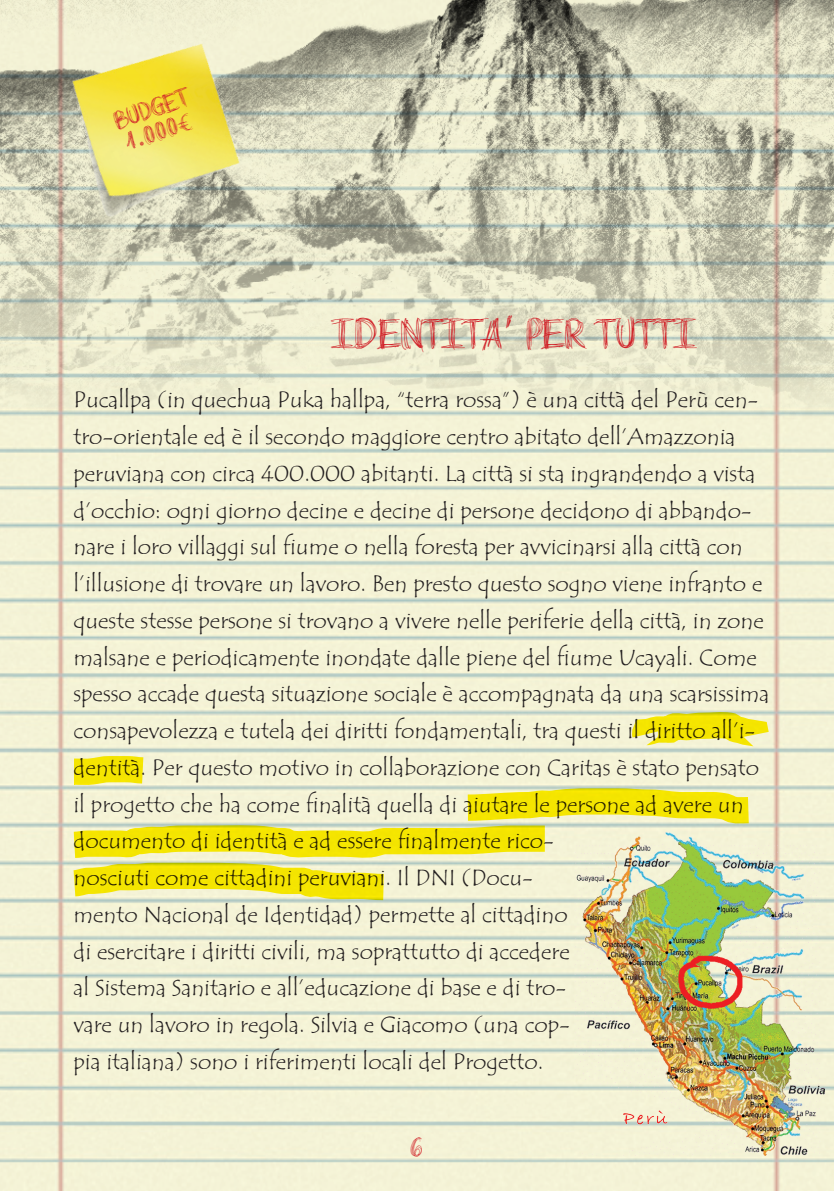
<style>
.page{position:relative;width:834px;height:1191px;background:#fff}
.page>*{position:absolute;margin:0;border:0;box-sizing:border-box;transform-origin:0 0}
.t1{font:31.5px "goaroundthebooks";color:#d1232a}
.t2{font:22.75px/36.8px "Tempus Sans ITC";color:#231f20}
.t3{font:21px "goaroundthebooks";color:#d1232a}
.t4{font:19.25px/23.1px "goaroundthebooks";color:#d1232a}
</style>
<div class="page">
<img style="left:0;top:419px;width:833px;height:772px">
<img style="left:0;top:0;width:833px;height:419px">
<img style="left:27px;top:0;width:246px;height:244px">
<img style="left:570px;top:832px;width:254px;height:323px">
<svg style="left:630px;top:710px;width:140px;height:38px;background:#eee757"></svg>
<svg style="left:72px;top:754px;width:678px;height:148px;background:#eae890"></svg>
<p class="t4" style="left:112px;top:113px;width:78px;rotate:-19deg">Budget<br>1.000€</p>
<h1 class="t1" style="left:333px;top:322px;width:364px">IDENTITA' PER TUTTI</h1>
<p class="t2" style="left:73px;top:382px;width:697px">Pucallpa (in quechua Puka hallpa, “terra rossa”) è una città del Perù cen&shy;tro-orientale ed è il secondo maggiore centro abitato dell’Amazzonia peruviana con circa 400.000 abitanti. La città si sta ingrandendo a vista d’occhio: ogni giorno decine e decine di persone decidono di abbando&shy;nare i loro villaggi sul fiume o nella foresta per avvicinarsi alla città con l’illusione di trovare un lavoro. Ben presto questo sogno viene infranto e queste stesse persone si trovano a vivere nelle periferie della città, in zone malsane e periodicamente inondate dalle piene del fiume Ucayali. Come spesso accade questa situazione sociale è accompagnata da una scarsissima consapevolezza e tutela dei diritti fondamentali, tra questi il diritto all’i&shy;dentità. Per questo motivo in collaborazione con Caritas è stato pensato il progetto che ha come finalità quella di aiutare le persone ad avere un documento di identità e ad essere finalmente rico-<br>nosciuti come cittadini peruviani. Il DNI (Docu-<br>mento Nacional de Identidad) permette al cittadino<br>di esercitare i diritti civili, ma soprattutto di accedere<br>al Sistema Sanitario e all’educazione di base e di tro-<br>vare un lavoro in regola. Silvia e Giacomo (una cop-<br>pia italiana) sono i riferimenti locali del Progetto.</p>
<p class="t3" style="left:411px;top:1138px;width:13px">6</p>
</div>
